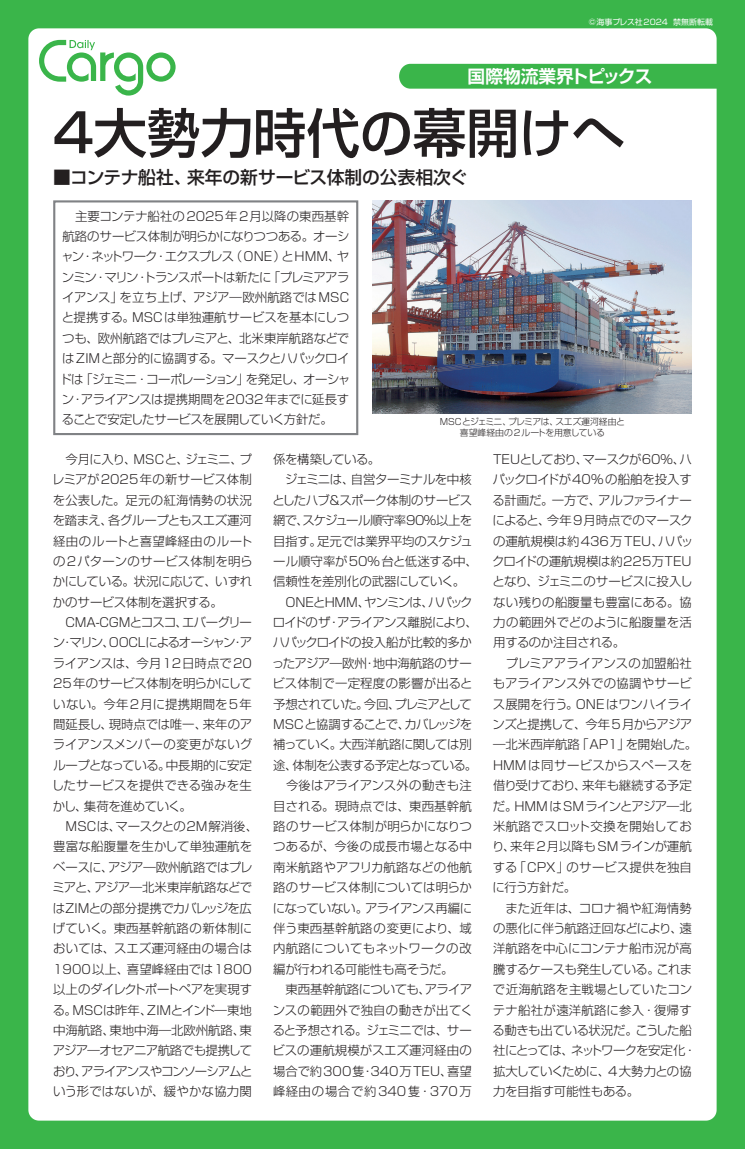
<style>
.page{position:relative;width:745px;height:1149px;background:#fff}
.page>*{position:absolute;margin:0;border:0;box-sizing:border-box;transform-origin:0 0}
.t1{font:500 53.12px "Shin Go Pro";color:#231f20}
.t2{font:500 17.75px "Shin Go Pro";color:#231f20}
.t3{font:700 17.75px "Shin Go Pro De";letter-spacing:-.02em;color:#fff}
.t4{font:300 12.38px/20.4px "Shin Go Pro";letter-spacing:-.01em;color:#231f20}
.t5{font:300 8.88px/10.6px "Shin Go Pro";letter-spacing:-.025em;color:#231f20;text-align:center}
.t6{font:8px "Shin Go Pro";color:#fff}
</style>
<div class="page">
<div style="left:0;top:0;width:744px;height:1148px;background:#3ab54a"></div>
<div style="left:28px;top:28px;width:688px;height:1092px;background:#fff;border-radius:11px"></div>
<svg style="left:39px;top:40px;width:136px;height:56px"></svg>
<div style="left:399px;top:64px;width:318px;height:25px;background:#3ab54a"></div>
<div style="left:53px;top:200px;width:305px;height:235px;border:2px solid #808285"></div>
<img style="left:372px;top:200px;width:319px;height:213px">
<p class="t6" style="left:588px;top:15px;width:126px">©海事プレス社2024 禁無断転載</p>
<h2 class="t3" style="left:467px;top:62px;width:186px">国際物流業界トピックス</h2>
<h1 class="t1" style="left:53px;top:89px;width:572px">4大勢力時代の幕開けへ</h1>
<h2 class="t2" style="left:53px;top:163px;width:415px">■コンテナ船社、来年の新サービス体制の公表相次ぐ</h2>
<p class="t4" style="left:60px;top:204px;width:292px;text-align:justify">　主要コンテナ船社の2025年2月以降の東西基幹航路のサービス体制が明らかになりつつある。オーシャン・ネットワーク・エクスプレス（ ONE）とHMM、ヤンミン・マリン・トランスポートは新たに「プレミアアライアンス」を立ち上げ、アジア―欧州航路ではMSCと提携する。MSCは単独運航サービスを基本にしつつも、欧州航路ではプレミアと、北米東岸航路などではZIMと部分的に協調する。マースクとハパックロイドは「ジェミニ・コーポレーション」を発足し、オーシャン・アライアンスは提携期間を2032年までに延長することで安定したサービスを展開していく方針だ。</p>
<p class="t5" style="left:439px;top:415px;width:186px">MSCとジェミニ、プレミアは、スエズ運河経由と喜望峰経由の2ルートを用意している</p>
<p class="t4" style="left:52px;top:447px;width:208px">　今月に入り、MSCと、ジェミニ、プレミアが2025年の新サービス体制を公表した。足元の紅海情勢の状況を踏まえ、各グループともスエズ運河経由のルートと喜望峰経由のルートの2パターンのサービス体制を明らかにしている。状況に応じて、いずれかのサービス体制を選択する。　CMA-CGMとコスコ、エバーグリーン・マリン、OOCLによるオーシャン・アライアンスは、今月12日時点で20<br>25年のサービス体制を明らかにしていない。今年2月に提携期間を5年間延長し、現時点では唯一、来年のアライアンスメンバーの変更がないグループとなっている。中長期的に安定したサービスを提供できる強みを生かし、集荷を進めていく。<br>　MSCは、マースクとの2M解消後、豊富な船腹量を生かして単独運航をベースに、アジア―欧州航路ではプレミアと、アジア―北米東岸航路などではZIMとの部分提携でカバレッジを広げていく。東西基幹航路の新体制においては、スエズ運河経由の場合は<br>1900以上、喜望峰経由では1800以上のダイレクトポートペアを実現する。MSCは昨年、ZIMとインド―東地中海航路、東地中海―北欧州航路、東アジア―オセアニア航路でも提携しており、アライアンスやコンソーシアムという形ではないが、緩やかな協力関</p>
<p class="t4" style="left:272px;top:447px;width:207px">係を構築している。<br>　ジェミニは、自営ターミナルを中核としたハブ&amp;スポーク体制のサービス網で、スケジュール順守率90%以上を目指す。足元では業界平均のスケジュール順守率が50%台と低迷する中、信頼性を差別化の武器にしていく。　ONEとHMM、ヤンミンは、ハパックロイドのザ・アライアンス離脱により、ハパックロイドの投入船が比較的多かったアジア―欧州・地中海航路のサービス体制で一定程度の影響が出ると予想されていた。今回、プレミアとして<br>MSCと協調することで、カバレッジを補っていく。大西洋航路に関しては別途、体制を公表する予定となっている。　今後はアライアンス外の動きも注目される。現時点では、東西基幹航路のサービス体制が明らかになりつつあるが、今後の成長市場となる中南米航路やアフリカ航路などの他航路のサービス体制については明らかになっていない。アライアンス再編に伴う東西基幹航路の変更により、域内航路についてもネットワークの改編が行われる可能性も高そうだ。<br>　東西基幹航路についても、アライアンスの範囲外で独自の動きが出てくると予想される。ジェミニでは、サービスの運航規模がスエズ運河経由の場合で約300隻・340万TEU、喜望峰経由の場合で約340隻・370万</p>
<p class="t4" style="left:491px;top:447px;width:207px">TEUとしており、マースクが60%、ハパックロイドが40%の船舶を投入する計画だ。一方で、アルファライナーによると、今年9月時点でのマースクの運航規模は約436万TEU、ハパックロイドの運航規模は約225万TEUとなり、ジェミニのサービスに投入しない残りの船腹量も豊富にある。協力の範囲外でどのように船腹量を活用するのか注目される。<br>　プレミアアライアンスの加盟船社もアライアンス外での協調やサービス展開を行う。ONEはワンハイラインズと提携して、今年 5 月からアジア―北米西岸航路「AP1」を開始した。<br>HMMは同サービスからスペースを借り受けており、来年も継続する予定だ。HMMはSMラインとアジア―北米航路でスロット交換を開始しており、来年2月以降もSMラインが運航する「CPX」のサービス提供を独自に行う方針だ。<br>　また近年は、コロナ禍や紅海情勢の悪化に伴う航路迂回などにより、遠洋航路を中心にコンテナ船市況が高騰するケースも発生している。これまで近海航路を主戦場としていたコンテナ船社が遠洋航路に参入・復帰する動きも出ている状況だ。こうした船社にとっては、ネットワークを安定化・拡大していくために、4大勢力との協力を目指す可能性もある。</p>
</div>
